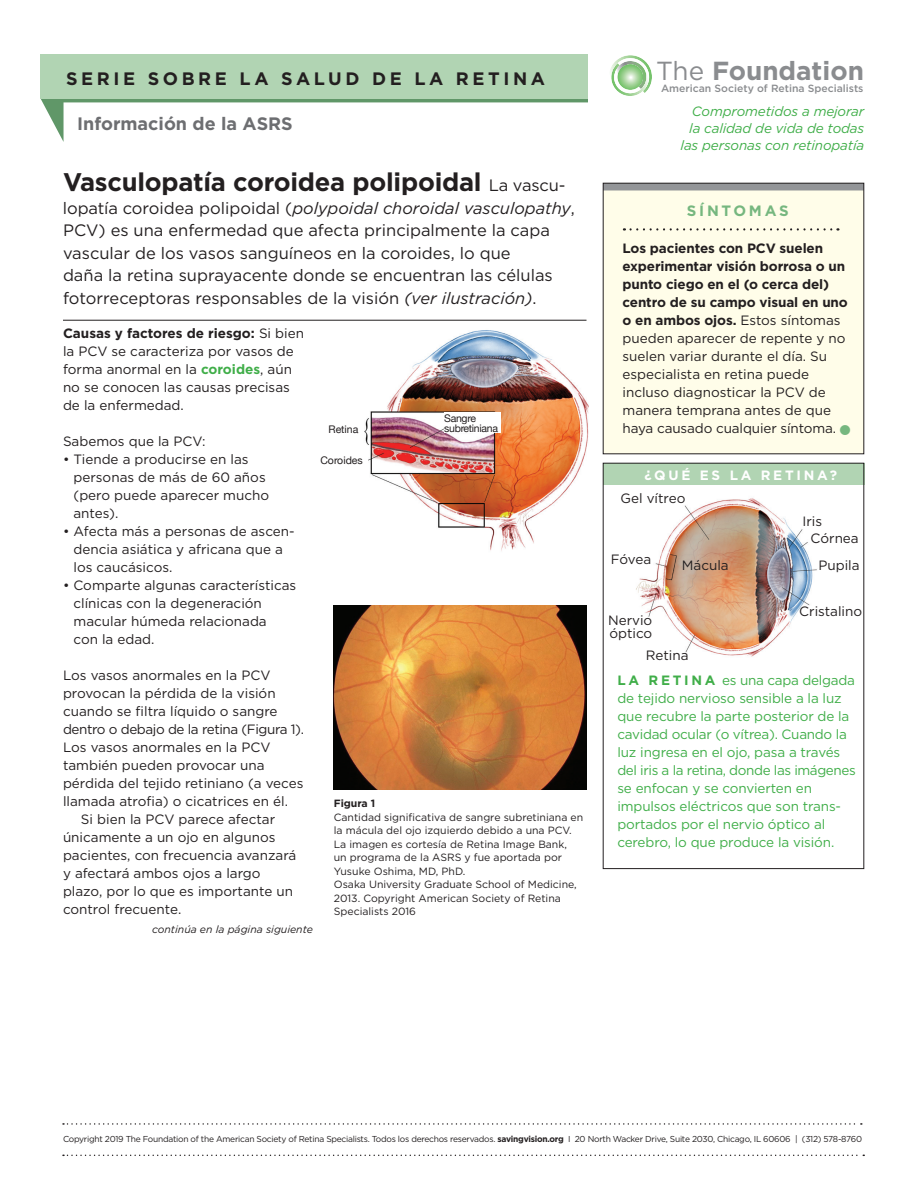
<style>
.page{position:relative;width:918px;height:1188px;background:#fff}
.page>*{position:absolute;margin:0;border:0;box-sizing:border-box;transform-origin:0 0}
.t1{font:700 26.1px "Gotham";color:#8a8c8f}
.t2{font:700 25.5px "Gotham";letter-spacing:-.01em;color:#231f20}
.t3{font:700 18px "Gotham";letter-spacing:.2em;color:#231f20}
.t4{font:700 18px "Gotham";color:#6d6e71}
.t5{font:16.5px/22.5px "Gotham";color:#231f20}
.t6{font:700 15px "Gotham";letter-spacing:.18em;color:#76b77f}
.t7{font:13.5px/18px "Gotham";color:#231f20}
.t8{font:13.5px/18px "Gotham";letter-spacing:-.01em;color:#40ae49}
.t9{font:13.5px/18px "Gotham";color:#211d1e}
.t10{font:italic 13.5px/17.2px "Gotham";letter-spacing:-.01em;color:#40ae49;text-align:right}
.t11{font:13.5px "Gotham";letter-spacing:-.03em;color:#231f20}
.t12{font:700 13.5px "Gotham";letter-spacing:.2em;color:#fff}
.t13{font:10.5px/13.5px "Gotham";color:#231f20}
.t14{font:500 10.5px "Gotham";color:#8a8c8f}
.t15{font:italic 10.5px "Gotham";color:#231f20}
.t16{font:10.5px/9.8px "Helvetica Neue";letter-spacing:-.03em;color:#231f20}
.t17{font:10.5px "Helvetica Neue";color:#231f20}
.t18{font:700 10.5px "Gotham";color:#231f20}
.t19{font:8.7px "Gotham";letter-spacing:-.03em;color:#231f20}
.s1{font-weight:400;font-size:16.5px}
.s2{font-style:italic}
.s3{font-weight:700;color:#231f20}
.s4{font-weight:700;color:#40ae49}
.s5{font-weight:400}
.s6{font-weight:700}
</style>
<div class="page">
<svg style="left:40px;top:70px;width:24px;height:72px"></svg>
<hr style="left:54px;top:98px;width:534px;height:4px;background:#609768">
<div style="left:41px;top:54px;width:547px;height:45px;background:#b1d4b3"></div>
<svg style="left:610px;top:55px;width:42px;height:41px"></svg>
<svg style="left:617px;top:64px;width:26px;height:26px"></svg>
<svg style="left:63px;top:1123px;width:799px;height:2px"></svg>
<svg style="left:63px;top:1155px;width:801px;height:1px"></svg>
<div style="left:603px;top:183px;width:261px;height:271px;background:#fffde9"></div>
<svg style="left:631px;top:228px;width:207px;height:3px"></svg>
<div style="left:603px;top:183px;width:261px;height:7px;background:#939598"></div>
<img style="left:636px;top:498px;width:181px;height:159px">
<div style="left:603px;top:463px;width:261px;height:22px;background:#b1d4b3"></div>
<div style="left:603px;top:463px;width:261px;height:406px;border:1px solid #231f20"></div>
<hr style="left:63px;top:320px;width:524px;height:1px;background:#231f20">
<img style="left:364px;top:330px;width:225px;height:221px">
<img style="left:333px;top:606px;width:253px;height:184px">
<div style="left:320px;top:454px;width:48px;height:41px;background:#fff"></div>
<div style="left:444px;top:412px;width:56px;height:21px;background:#fff"></div>
<h3 class="t3" style="left:66px;top:68px;width:481px">SERIE SOBRE LA SALUD DE LA RETINA</h3>
<h3 class="t4" style="left:77px;top:113px;width:217px">Información de la ASRS</h3>
<h2 class="t2" style="left:63px;top:168px;width:504px">Vasculopatía coroidea polipoidal <span class="s1">La vascu-</span></h2>
<p class="t5" style="left:63px;top:198px;width:513px">lopatía coroidea polipoidal (<span class="s2">polypoidal choroidal vasculopathy</span>, PCV) es una enfermedad que afecta principalmente la capa vascular de los vasos sanguíneos en la coroides, lo que<br>daña la retina suprayacente donde se encuentran las células fotorreceptoras responsables de la visión <span class="s2">(ver ilustración)</span>.</p>
<p class="t9" style="left:63px;top:325px;width:243px"><span class="s3">Causas y factores de riesgo:</span> Si bien la PCV se caracteriza por vasos de forma anormal en la <span class="s4">coroides</span>, aún no se conocen las causas precisas de la enfermedad.</p>
<p class="t7" style="left:63px;top:433px;width:144px">Sabemos que la PCV:</p>
<p class="t7" style="left:74px;top:451px;width:197px;text-indent:-11px">• Tiende a producirse en las personas de más de 60 años (pero puede aparecer mucho antes).</p>
<p class="t7" style="left:74px;top:523px;width:223px;text-indent:-11px">• Afecta más a personas de ascen&shy;dencia asiática y africana que a los caucásicos.</p>
<p class="t7" style="left:74px;top:577px;width:224px;text-indent:-11px">• Comparte algunas características clínicas con la degeneración macular húmeda relacionada<br>con la edad.</p>
<p class="t7" style="left:63px;top:667px;width:209px">Los vasos anormales en la PCV</p>
<p class="t7" style="left:63px;top:685px;width:214px">provocan la pérdida de la visión</p>
<p class="t7" style="left:63px;top:703px;width:216px">cuando se filtra líquido o sangre</p>
<p class="t11" style="left:63px;top:724px;width:243px">dentro o debajo de la retina (Figura 1).</p>
<p class="t7" style="left:63px;top:739px;width:209px">Los vasos anormales en la PCV</p>
<p class="t7" style="left:63px;top:757px;width:203px">también pueden provocar una</p>
<p class="t7" style="left:63px;top:775px;width:242px">pérdida del tejido retiniano (a veces</p>
<p class="t7" style="left:63px;top:793px;width:227px">llamada atrofia) o cicatrices en él.</p>
<p class="t7" style="left:81px;top:811px;width:196px">Si bien la PCV parece afectar</p>
<p class="t7" style="left:63px;top:829px;width:214px">únicamente a un ojo en algunos</p>
<p class="t7" style="left:63px;top:847px;width:235px">pacientes, con frecuencia avanzará</p>
<p class="t7" style="left:63px;top:865px;width:199px">y afectará ambos ojos a largo</p>
<p class="t7" style="left:63px;top:883px;width:232px">plazo, por lo que es importante un</p>
<p class="t7" style="left:63px;top:901px;width:120px">control frecuente.</p>
<p class="t16" style="left:444px;top:415px;width:55px">Sangre subretiniana</p>
<p class="t16" style="left:328px;top:425px;width:31px">Retina</p>
<p class="t17" style="left:320px;top:456px;width:44px">Coroides</p>
<p class="t18" style="left:334px;top:798px;width:43px">Figura 1</p>
<p class="t13" style="left:334px;top:811px;width:251px">Cantidad significativa de sangre subretiniana en la mácula del ojo izquierdo debido a una PCV.<br>La imagen es cortesía de Retina Image Bank,<br>un programa de la ASRS y fue aportada por Yusuke Oshima, MD, PhD.<br>Osaka University Graduate School of Medicine, 2013. Copyright American Society of Retina Specialists 2016</p>
<p class="t15" style="left:152px;top:924px;width:163px">continúa en la página siguiente</p>
<h1 class="t1" style="left:656px;top:59px;width:209px"><span class="s5">The</span> Foundation</h1>
<p class="t14" style="left:661px;top:84px;width:204px">American Society of Retina Specialists</p>
<p class="t10" style="left:681px;top:103px;width:185px">Comprometidos a mejorar la calidad de vida de todas las personas con retinopatía</p>
<p class="t6" style="left:687px;top:202px;width:103px">SÍNTOMAS</p>
<p class="t7" style="left:622px;top:240px;width:227px"><span class="s6">Los pacientes con PCV suelen experimentar visión borrosa o un punto ciego en el (o cerca del) centro de su campo visual en uno o en ambos ojos.</span> Estos síntomas pueden aparecer de repente y no suelen variar durante el día. Su especialista en retina puede incluso diagnosticar la PCV de manera temprana antes de que haya causado cualquier síntoma.</p>
<p class="t12" style="left:645px;top:467px;width:194px">¿QUÉ ES LA RETINA?</p>
<p class="t7" style="left:621px;top:490px;width:66px">Gel vítreo</p>
<p class="t7" style="left:611px;top:551px;width:42px">Fóvea</p>
<p class="t7" style="left:608px;top:614px;width:46px;line-height:13.5px">Nervio óptico</p>
<p class="t7" style="left:682px;top:557px;width:48px">Mácula</p>
<p class="t7" style="left:646px;top:647px;width:44px">Retina</p>
<p class="t7" style="left:803px;top:513px;width:21px">Iris</p>
<p class="t7" style="left:811px;top:530px;width:50px">Córnea</p>
<p class="t7" style="left:818px;top:557px;width:43px">Pupila</p>
<p class="t7" style="left:799px;top:603px;width:64px">Cristalino</p>
<p class="t8" style="left:617px;top:672px;width:240px"><span class="s6">L A R E T I N A</span> es una capa delgada de tejido nervioso sensible a la luz que recubre la parte posterior de la cavidad ocular (o vítrea). Cuando la luz ingresa en el ojo, pasa a través del iris a la retina, donde las imágenes se enfocan y se convierten en impulsos eléctricos que son trans&shy;portados por el nervio óptico al cerebro, lo que produce la visión.</p>
<p class="t19" style="left:63px;top:1135px;width:801px">Copyright 2019 The Foundation of the American Society of Retina Specialists. Todos los derechos reservados. <span class="s6">savingvision.org</span> I 20 North Wacker Drive, Suite 2030, Chicago, IL 60606 | (312) 578-8760</p>
</div>
